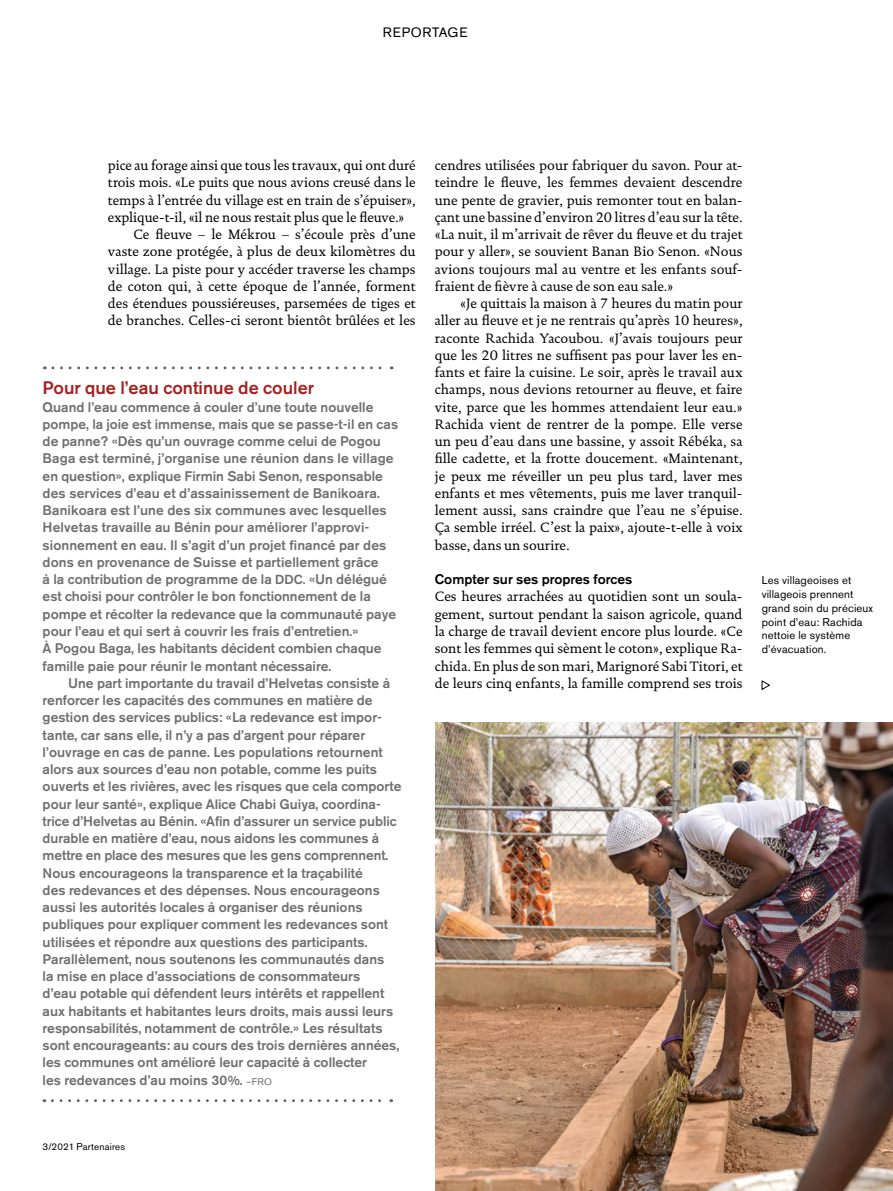
<style>
.page{position:relative;width:893px;height:1191px;background:#fff}
.page>*{position:absolute;margin:0;border:0;box-sizing:border-box;transform-origin:0 0}
.t1{font:500 18px "Akzidenz Grotesk BE";color:#a42422}
.t2{font:500 13.8px/17.2px "Akzidenz Grotesk BE";color:#706f6f}
.t3{font:13.8px/17.2px "DTL Documenta TOT";color:#000;text-align:justify}
.t4{font:500 13.8px "Akzidenz Grotesk BE";color:#000}
.t5{font:13.5px "Akzidenz Grotesk BE";letter-spacing:.05em;color:#000}
.t6{font:11.25px/13.8px "Akzidenz Grotesk BE";letter-spacing:.015em;color:#000}
.t7{font:9.75px "Akzidenz Grotesk BE";letter-spacing:.02em;color:#000}
.s1{font-size:13.05px}
.s2{font-weight:400;font-size:9.6px}
</style>
<div class="page">
<svg style="left:53px;top:366px;width:339px;height:3px"></svg>
<svg style="left:52px;top:1099px;width:340px;height:3px"></svg>
<img style="left:435px;top:722px;width:458px;height:469px">
<svg style="left:761px;top:680px;width:9px;height:10px"></svg>
<p class="t5" style="left:383px;top:25px;width:86px">REPORTAGE</p>
<p class="t3" style="left:108px;top:157px;width:309px">pice au forage ainsi que tous les travaux, qui ont duré</p>
<p class="t3" style="left:108px;top:174px;width:309px">trois mois. «Le puits que nous avions creusé dans le</p>
<p class="t3" style="left:108px;top:191px;width:309px">temps à l’entrée du village est en train de s’épuiser»,</p>
<p class="t3" style="left:108px;top:208px;width:298px">explique-t-il, «il ne nous restait plus que le fleuve.»</p>
<p class="t3" style="left:133px;top:226px;width:284px">Ce fleuve – le Mékrou – s’écoule près d’une</p>
<p class="t3" style="left:108px;top:243px;width:309px">vaste zone protégée, à plus de deux kilomètres du</p>
<p class="t3" style="left:108px;top:260px;width:309px">village. La piste pour y accéder traverse les champs</p>
<p class="t3" style="left:108px;top:277px;width:309px">de coton qui, à cette époque de l’année, forment</p>
<p class="t3" style="left:108px;top:295px;width:309px">des étendues poussiéreuses, parsemées de tiges et</p>
<p class="t3" style="left:108px;top:312px;width:309px">de branches. Celles-ci seront bientôt brûlées et les</p>
<h1 class="t1" style="left:43px;top:377px;width:273px">Pour que l’eau continue de couler</h1>
<p class="t2" style="left:43px;top:398px;width:357px">Quand l’eau commence à couler d’une toute nouvelle pompe, la joie est immense, mais que se passe-t-il en cas de panne? «Dès qu’un ouvrage comme celui de Pogou Baga est terminé, j’organise une réunion dans le village en question», explique Firmin Sabi Senon, responsable des services d’eau et d’assainissement de Banikoara.<br>Banikoara est l’une des six communes avec lesquelles Helvetas travaille au Bénin pour améliorer l’approvi&shy;sionnement en eau. Il s’agit d’un projet financé par des dons en provenance de Suisse et partiellement grâce<br>à la contribution de programme de la <span class="s1">DDC.</span> «Un délégué est choisi pour contrôler le bon fonctionnement de la pompe et récolter la redevance que la communauté paye pour l’eau et qui sert à couvrir les frais d’entretien.»<br>À Pogou Baga, les habitants décident combien chaque famille paie pour réunir le montant nécessaire.</p>
<p class="t2" style="left:43px;top:674px;width:360px;text-indent:26px">Une part importante du travail d’Helvetas consiste à renforcer les capacités des communes en matière de gestion des services publics: «La redevance est impor&shy;tante, car sans elle, il n’y a pas d’argent pour réparer l’ouvrage en cas de panne. Les populations retournent alors aux sources d’eau non potable, comme les puits ouverts et les rivières, avec les risques que cela comporte pour leur santé», explique Alice Chabi Guiya, coordina&shy;trice d’Helvetas au Bénin. «Afin d’assurer un service public durable en matière d’eau, nous aidons les communes à mettre en place des mesures que les gens comprennent.<br>Nous encourageons la transparence et la traçabilité<br>des redevances et des dépenses. Nous encourageons aussi les autorités locales à organiser des réunions publiques pour expliquer comment les redevances sont utilisées et répondre aux questions des participants.<br>Parallèlement, nous soutenons les communautés dans<br>la mise en place d’associations de consommateurs<br>d’eau potable qui défendent leurs intérêts et rappellent aux habitants et habitantes leurs droits, mais aussi leurs responsabilités, notamment de contrôle.» Les résultats sont encourageants: au cours des trois dernières années, les communes ont amélioré leur capacité à collecter<br>les redevances d’au moins 30%. <span class="s2">–FRO</span></p>
<p class="t3" style="left:435px;top:157px;width:309px">cendres utilisées pour fabriquer du savon. Pour at&shy;teindre le fleuve, les femmes devaient descendre une pente de gravier, puis remonter tout en balan&shy;çant une bassine d’environ 20 litres d’eau sur la tête. «La nuit, il m’arrivait de rêver du fleuve et du trajet pour y aller», se souvient Banan Bio Senon. «Nous avions toujours mal au ventre et les enfants souf&shy;fraient de fièvre à cause de son eau sale.»</p>
<p class="t3" style="left:435px;top:295px;width:309px;text-indent:26px">«Je quittais la maison à 7 heures du matin pour aller au fleuve et je ne rentrais qu’après 10 heures», raconte Rachida Yacoubou. «J’avais toujours peur que les 20 litres ne suffisent pas pour laver les en&shy;fants et faire la cuisine. Le soir, après le travail aux champs, nous devions retourner au fleuve, et faire vite, parce que les hommes attendaient leur eau.» Rachida vient de rentrer de la pompe. Elle verse un peu d’eau dans une bassine, y assoit Rébéka, sa fille cadette, et la frotte doucement. «Maintenant, je peux me réveiller un peu plus tard, laver mes enfants et mes vêtements, puis me laver tranquil&shy;lement aussi, sans craindre que l’eau ne s’épuise.<br>Ça semble irréel. C’est la paix», ajoute-t-elle à voix basse, dans un sourire.</p>
<p class="t4" style="left:435px;top:571px;width:199px">Compter sur ses propres forces</p>
<p class="t3" style="left:435px;top:588px;width:309px">Ces heures arrachées au quotidien sont un soula&shy;gement, surtout pendant la saison agricole, quand la charge de travail devient encore plus lourde. «Ce sont les femmes qui sèment le coton», explique Ra&shy;chida. En plus de son mari, Marignoré Sabi Titori, et de leurs cinq enfants, la famille comprend ses trois</p>
<p class="t6" style="left:762px;top:573px;width:113px">Les villageoises et villageois prennent grand soin du précieux point d’eau: Rachida nettoie le système d’évacuation.</p>
<p class="t7" style="left:43px;top:1140px;width:84px">3/2021 Partenaires</p>
</div>
